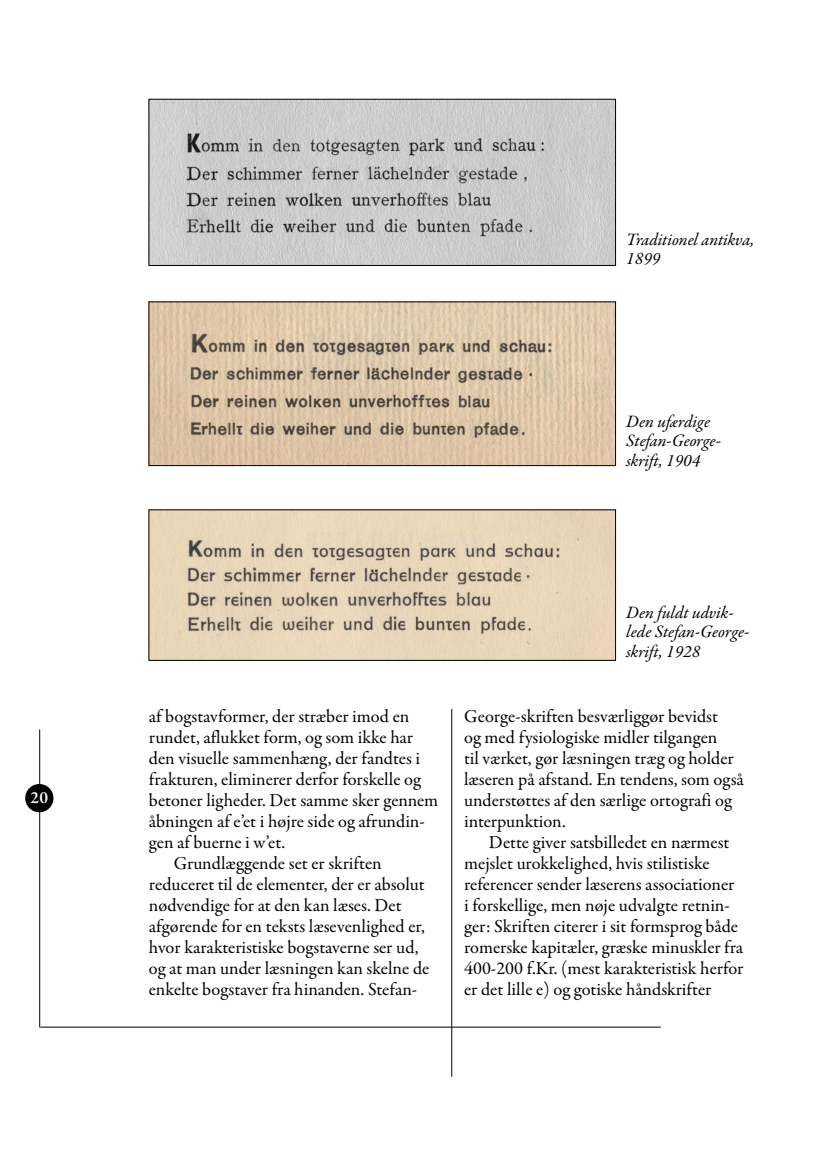
<style>
.page{position:relative;width:834px;height:1176px;background:#fff}
.page>*{position:absolute;margin:0;border:0;box-sizing:border-box;transform-origin:0 0}
.t1{font:18.38px/21px "Garamond Premr Pro";color:#000}
.t2{font:italic 17.5px/19.2px "Garamond Premr Pro";letter-spacing:-.005em;color:#000}
.t3{font:600 17.5px "Garamond Premr Pro";color:#fff}
</style>
<div class="page">
<hr style="left:40px;top:1027px;width:620px;height:1px;background:#000">
<hr style="left:39px;top:729px;width:1px;height:298px;background:#000">
<hr style="left:451px;top:313px;width:1px;height:763px;background:#000">
<div style="left:25px;top:784px;width:28px;height:28px;background:#000;border-radius:50%"></div>
<div style="left:439px;top:99px;width:25px;height:609px;background:#fff"></div>
<img style="left:151px;top:101px;width:462px;height:163px">
<div style="left:149px;top:99px;width:466px;height:167px;border:1px solid #000"></div>
<img style="left:151px;top:304px;width:462px;height:160px">
<div style="left:149px;top:302px;width:466px;height:164px;border:1px solid #000"></div>
<img style="left:151px;top:511px;width:462px;height:147px">
<p class="t3" style="left:31px;top:787px;width:19px">20</p>
<p class="t2" style="left:626px;top:230px;width:130px">Traditionel antikva,<br>1899</p>
<p class="t2" style="left:626px;top:413px;width:96px">Den ufærdige<br>Stefan-George&shy;skrift, 1904</p>
<p class="t1" style="left:149px;top:706px;width:262px">af bogstavformer, der stræber imod en</p>
<p class="t1" style="left:149px;top:727px;width:266px">rundet, aflukket form, og som ikke har</p>
<p class="t1" style="left:149px;top:748px;width:273px">den visuelle sammenhæng, der fandtes i</p>
<p class="t1" style="left:149px;top:769px;width:273px">frakturen, eliminerer derfor forskelle og</p>
<p class="t1" style="left:149px;top:790px;width:291px">betoner ligheder. Det samme sker gennem</p>
<p class="t1" style="left:149px;top:811px;width:277px">åbningen af e’et i højre side og afrundin-</p>
<p class="t1" style="left:149px;top:832px;width:138px">gen af buerne i w’et.</p>
<p class="t1" style="left:174px;top:853px;width:209px">Grundlæggende set er skriften</p>
<p class="t1" style="left:149px;top:874px;width:277px">reduceret til de elementer, der er absolut</p>
<p class="t1" style="left:149px;top:895px;width:254px">nødvendige for at den kan læses. Det</p>
<p class="t1" style="left:149px;top:916px;width:277px">afgørende for en teksts læsevenlighed er,</p>
<p class="t1" style="left:149px;top:937px;width:271px">hvor karakteristiske bogstaverne ser ud,</p>
<p class="t1" style="left:149px;top:958px;width:282px">og at man under læsningen kan skelne de</p>
<p class="t1" style="left:149px;top:979px;width:270px">enkelte bogstaver fra hinanden. Stefan-</p>
<p class="t2" style="left:626px;top:604px;width:125px">Den fuldt udvik&shy;lede Stefan-George&shy;skrift, 1928</p>
<p class="t1" style="left:464px;top:706px;width:281px">George-skriften besværliggør bevidst<br>og med fysiologiske midler tilgangen<br>til værket, gør læsningen træg og holder læseren på afstand. En tendens, som også understøttes af den særlige ortografi og interpunktion.</p>
<p class="t1" style="left:464px;top:832px;width:281px;text-indent:25px">Dette giver satsbilledet en nærmest mejslet urokkelighed, hvis stilistiske referencer sender læserens associationer i forskellige, men nøje udvalgte retnin&shy;ger: Skriften citerer i sit formsprog både romerske kapitæler, græske minuskler fra 400-200 f.Kr. (mest karakteristisk herfor er det lille e) og gotiske håndskrifter</p>
</div>
